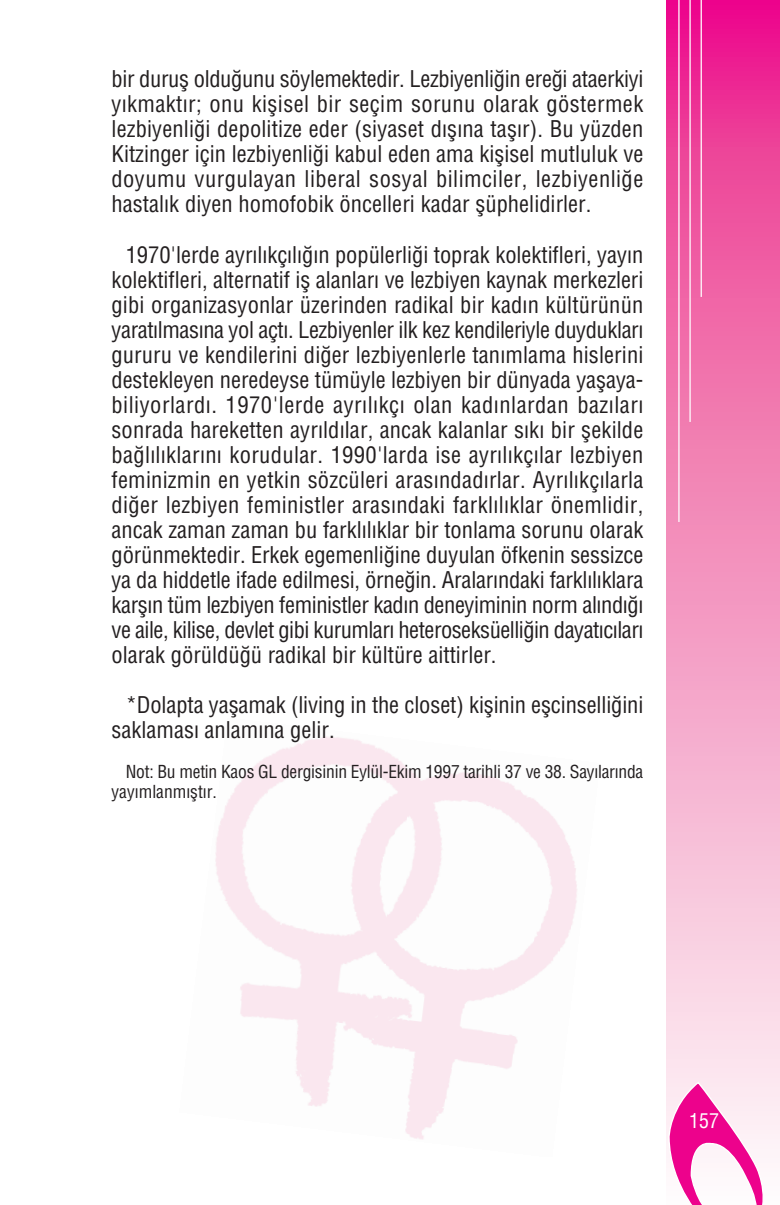
<style>
.page{position:relative;width:780px;height:1205px;background:#fff}
.page>*{position:absolute;margin:0;border:0;box-sizing:border-box;transform-origin:0 0}
.t1{font:22.5px/25px "Helvetica Cond";color:#231f20;text-align:justify}
.t2{font:20px "Helvetica Cond";color:#fff}
.t3{font:17.5px/20px "Helvetica Cond";letter-spacing:-.015em;color:#231f20}
</style>
<div class="page">
<img style="left:215px;top:736px;width:362px;height:404px">
<svg style="left:666px;top:0;width:113px;height:1158px;background:#f38abd"></svg>
<svg style="left:667px;top:1082px;width:105px;height:123px"></svg>
<hr style="left:678px;top:0;width:1px;height:522px;background:#fff">
<hr style="left:689px;top:0;width:1px;height:422px;background:#fff">
<hr style="left:700px;top:0;width:1px;height:297px;background:#fff">
<p class="t1" style="left:111px;top:69px;width:533px">bir durufl oldu¤unu söylemektedir. Lezbiyenli¤in ere¤i ataerkiyi y›kmakt›r; onu kiflisel bir seçim sorunu olarak göstermek lezbiyenli¤i depolitize eder (siyaset d›fl›na tafl›r). Bu yüzden Kitzinger için lezbiyenli¤i kabul eden ama kiflisel mutluluk ve doyumu vurgulayan liberal sosyal bilimciler, lezbiyenli¤e hastal›k diyen homofobik öncelleri kadar flüphelidirler.</p>
<p class="t1" style="left:111px;top:244px;width:533px;text-indent:14px">1970'lerde ayr›l›kç›l›¤›n popülerli¤i toprak kolektifleri, yay›n kolektifleri, alternatif ifl alanlar› ve lezbiyen kaynak merkezleri gibi organizasyonlar üzerinden radikal bir kad›n kültürünün yarat›lmas›na yol açt›. Lezbiyenler ilk kez kendileriyle duyduklar› gururu ve kendilerini di¤er lezbiyenlerle tan›mlama hislerini destekleyen neredeyse tümüyle lezbiyen bir dünyada yaflaya&shy;biliyorlard›. 1970'lerde ayr›l›kç› olan kad›nlardan baz›lar› sonrada hareketten ayr›ld›lar, ancak kalanlar s›k› bir flekilde ba¤l›l›klar›n› korudular. 1990'larda ise ayr›l›kç›lar lezbiyen feminizmin en yetkin sözcüleri aras›ndad›rlar. Ayr›l›kç›larla di¤er lezbiyen feministler aras›ndaki farkl›l›klar önemlidir, ancak zaman zaman bu farkl›l›klar bir tonlama sorunu olarak görünmektedir. Erkek egemenli¤ine duyulan öfkenin sessizce ya da hiddetle ifade edilmesi, örne¤in. Aralar›ndaki farkl›l›klara karfl›n tüm lezbiyen feministler kad›n deneyiminin norm al›nd›¤› ve aile, kilise, devlet gibi kurumlar› heteroseksüelli¤in dayat›c›lar› olarak görüldü¤ü radikal bir kültüre aittirler.</p>
<p class="t1" style="left:111px;top:694px;width:533px;text-indent:14px">*Dolapta yaflamak (living in the closet) kiflinin eflcinselli¤ini saklamas› anlam›na gelir.</p>
<p class="t3" style="left:111px;top:763px;width:533px;text-indent:14px">Not: Bu metin Kaos GL dergisinin Eylül-Ekim 1997 tarihli 37 ve 38. Say›lar›nda yay›mlanm›flt›r.</p>
<p class="t2" style="left:689px;top:1113px;width:31px">157</p>
</div>
